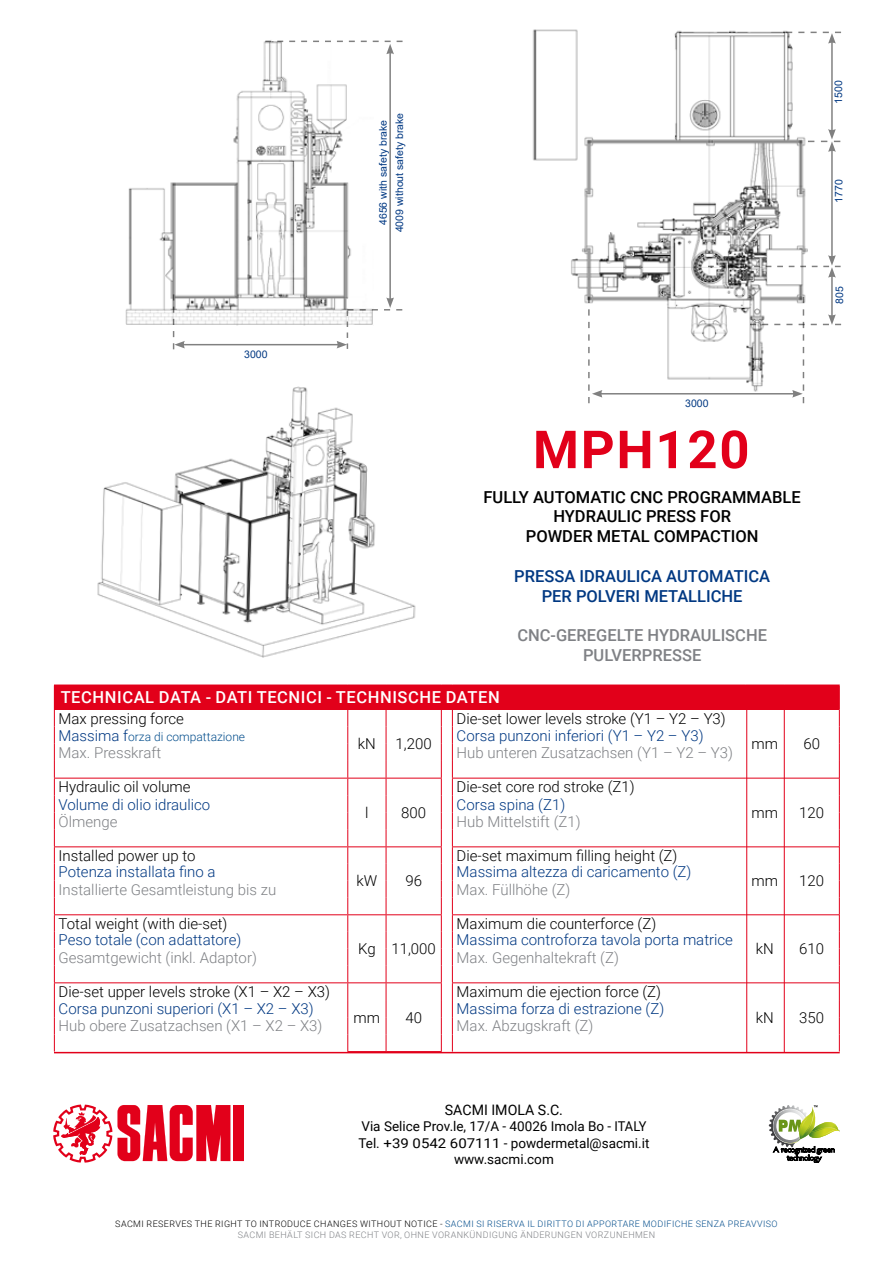
<style>
.page{position:relative;width:893px;height:1263px;background:#fff}
.page>*{position:absolute;margin:0;border:0;box-sizing:border-box;transform-origin:0 0}
.t1{font:700 52.5px "Roboto";letter-spacing:.035em;color:#e2001a}
.t2{font:500 16.5px/19.8px "Roboto";color:#000;text-align:center}
.t3{font:500 16.5px/19.8px "Roboto";color:#003882;text-align:center}
.t4{font:500 16.5px "Roboto";letter-spacing:.035em;color:#fff}
.t5{font:500 16.5px/19.8px "Roboto";color:#7f8185;text-align:center}
.t6{font:300 15px "Roboto";color:#000}
.t7{font:300 15px "Roboto";color:#003882}
.t8{font:300 15px "Roboto";color:#7f8185}
.t9{font:14.4px "Roboto";color:#000}
.t10{font:13.5px/16.2px "Roboto";color:#000;text-align:center}
.t11{font:300 12px "Roboto";color:#004c8b}
.t12{font:10.5px/16.4px "Arial";color:#003882;text-align:center}
.t13{font:300 9px/10.5px "Roboto";letter-spacing:.045em;color:#7f8185;text-align:center}
.s1{font-size:15px;color:#003882}
.s2{color:#000}
.s3{color:#004c8b}
</style>
<div class="page">
<img style="left:90px;top:386px;width:333px;height:299px">
<div style="left:54px;top:685px;width:785px;height:24px;background:#e2001a"></div>
<svg style="left:54px;top:709px;width:1px;height:342px"></svg>
<hr style="left:54px;top:778px;width:293px;height:1px;background:#e2001a">
<hr style="left:746px;top:778px;width:38px;height:1px;background:#e2001a">
<hr style="left:784px;top:778px;width:55px;height:1px;background:#e2001a">
<hr style="left:746px;top:846px;width:38px;height:1px;background:#e2001a">
<hr style="left:54px;top:846px;width:293px;height:1px;background:#e2001a">
<hr style="left:452px;top:846px;width:294px;height:1px;background:#e2001a">
<hr style="left:784px;top:846px;width:55px;height:1px;background:#e2001a">
<hr style="left:746px;top:914px;width:38px;height:1px;background:#e2001a">
<hr style="left:54px;top:914px;width:293px;height:1px;background:#e2001a">
<hr style="left:452px;top:914px;width:294px;height:1px;background:#e2001a">
<hr style="left:784px;top:914px;width:55px;height:1px;background:#e2001a">
<hr style="left:54px;top:982px;width:293px;height:1px;background:#e2001a">
<hr style="left:452px;top:982px;width:294px;height:1px;background:#e2001a">
<hr style="left:746px;top:982px;width:38px;height:1px;background:#e2001a">
<hr style="left:784px;top:982px;width:55px;height:1px;background:#e2001a">
<hr style="left:347px;top:778px;width:39px;height:1px;background:#e2001a">
<hr style="left:386px;top:778px;width:56px;height:1px;background:#e2001a">
<hr style="left:347px;top:846px;width:39px;height:1px;background:#e2001a">
<hr style="left:386px;top:846px;width:56px;height:1px;background:#e2001a">
<hr style="left:347px;top:914px;width:39px;height:1px;background:#e2001a">
<hr style="left:386px;top:914px;width:56px;height:1px;background:#e2001a">
<hr style="left:347px;top:982px;width:39px;height:1px;background:#e2001a">
<hr style="left:386px;top:982px;width:56px;height:1px;background:#e2001a">
<svg style="left:347px;top:709px;width:1px;height:342px"></svg>
<svg style="left:386px;top:709px;width:1px;height:342px"></svg>
<svg style="left:441px;top:709px;width:1px;height:342px"></svg>
<hr style="left:347px;top:1051px;width:39px;height:1px;background:#e2001a">
<hr style="left:386px;top:1051px;width:56px;height:1px;background:#e2001a">
<svg style="left:452px;top:709px;width:1px;height:342px"></svg>
<hr style="left:452px;top:778px;width:294px;height:1px;background:#e2001a">
<svg style="left:839px;top:685px;width:1px;height:366px"></svg>
<svg style="left:53px;top:1104px;width:191px;height:59px"></svg>
<svg style="left:769px;top:1105px;width:71px;height:58px"></svg>
<hr style="left:54px;top:1052px;width:786px;height:1px;background:#e2001a">
<hr style="left:784px;top:709px;width:1px;height:344px;background:#e2001a">
<hr style="left:746px;top:709px;width:1px;height:344px;background:#e2001a">
<img style="left:126px;top:40px;width:248px;height:286px">
<img style="left:532px;top:29px;width:276px;height:366px">
<hr style="left:389px;top:52px;width:2px;height:248px;background:#000">
<hr style="left:183px;top:344px;width:156px;height:1px;background:#000">
<hr style="left:600px;top:393px;width:194px;height:1px;background:#000">
<hr style="left:831px;top:150px;width:2px;height:107px;background:#000">
<hr style="left:831px;top:41px;width:2px;height:90px;background:#000">
<hr style="left:831px;top:275px;width:2px;height:42px;background:#000">
<svg style="left:173px;top:294px;width:12px;height:55px"></svg>
<svg style="left:265px;top:41px;width:138px;height:13px"></svg>
<svg style="left:786px;top:32px;width:55px;height:12px"></svg>
<svg style="left:808px;top:129px;width:32px;height:23px"></svg>
<svg style="left:588px;top:297px;width:14px;height:106px"></svg>
<svg style="left:750px;top:297px;width:91px;height:106px"></svg>
<svg style="left:337px;top:297px;width:65px;height:52px"></svg>
<svg style="left:708px;top:255px;width:133px;height:23px"></svg>
<p class="t12" style="left:375px;top:232px;width:121px;rotate:-90deg">4656 with safety brake<br>4009 without safety brake</p>
<p class="t12" style="left:830px;top:104px;width:25px;rotate:-90deg">1500</p>
<p class="t12" style="left:831px;top:203px;width:25px;rotate:-90deg">1770</p>
<p class="t12" style="left:831px;top:304px;width:19px;rotate:-90deg">805</p>
<p class="t12" style="left:244px;top:346px;width:25px">3000</p>
<p class="t12" style="left:685px;top:395px;width:25px">3000</p>
<h1 class="t1" style="left:533px;top:413px;width:218px">MPH120</h1>
<p class="t2" style="left:483px;top:486px;width:319px">FULLY AUTOMATIC CNC PROGRAMMABLE<br>HYDRAULIC PRESS FOR<br>POWDER METAL COMPACTION</p>
<p class="t3" style="left:514px;top:565px;width:257px">PRESSA IDRAULICA AUTOMATICA<br>PER POLVERI METALLICHE</p>
<p class="t5" style="left:517px;top:625px;width:251px">CNC-GEREGELTE HYDRAULISCHE<br>PULVERPRESSE</p>
<p class="t4" style="left:61px;top:686px;width:441px">TECHNICAL DATA - DATI TECNICI - TECHNISCHE DATEN</p>
<p class="t6" style="left:59px;top:708px;width:127px">Max pressing force</p>
<p class="t6" style="left:358px;top:733px;width:19px">kN</p>
<p class="t6" style="left:396px;top:733px;width:38px">1,200</p>
<p class="t6" style="left:457px;top:708px;width:271px">Die-set lower levels stroke (Y1 – Y2 – Y3)</p>
<p class="t11" style="left:59px;top:728px;width:188px"><span class="s1">Massima f</span>orza di compattazione</p>
<p class="t7" style="left:457px;top:725px;width:248px">Corsa punzoni inferiori (Y1 – Y2 – Y3)</p>
<p class="t8" style="left:59px;top:742px;width:104px">Max. Presskraft</p>
<p class="t8" style="left:457px;top:742px;width:278px">Hub unteren Zusatzachsen (Y1 – Y2 – Y3)</p>
<p class="t6" style="left:59px;top:776px;width:134px">Hydraulic oil volume</p>
<p class="t6" style="left:365px;top:802px;width:5px">l</p>
<p class="t6" style="left:401px;top:802px;width:26px">800</p>
<p class="t6" style="left:457px;top:776px;width:180px">Die-set core rod stroke (Z1)</p>
<p class="t7" style="left:59px;top:794px;width:153px">Volume di olio idraulico</p>
<p class="t7" style="left:457px;top:794px;width:110px">Corsa spina (Z1)</p>
<p class="t8" style="left:59px;top:811px;width:60px">Ölmenge</p>
<p class="t8" style="left:457px;top:811px;width:126px">Hub Mittelstift (Z1)</p>
<p class="t6" style="left:59px;top:845px;width:138px">Installed power up to</p>
<p class="t6" style="left:356px;top:870px;width:22px">kW</p>
<p class="t6" style="left:405px;top:870px;width:18px">96</p>
<p class="t6" style="left:457px;top:845px;width:222px">Die-set maximum filling height (Z)</p>
<p class="t7" style="left:59px;top:862px;width:158px">Potenza installata fino a</p>
<p class="t7" style="left:457px;top:862px;width:236px">Massima altezza di caricamento (Z)</p>
<p class="t8" style="left:59px;top:879px;width:219px">Installierte Gesamtleistung bis zu</p>
<p class="t8" style="left:457px;top:879px;width:115px">Max. Füllhöhe (Z)</p>
<p class="t6" style="left:59px;top:913px;width:170px">Total weight (with die-set)</p>
<p class="t6" style="left:358px;top:938px;width:79px">Kg 11,000</p>
<p class="t6" style="left:457px;top:913px;width:201px">Maximum die counterforce (Z)</p>
<p class="t7" style="left:59px;top:930px;width:184px">Peso totale (con adattatore)</p>
<p class="t7" style="left:457px;top:930px;width:278px">Massima controforza tavola porta matrice</p>
<p class="t8" style="left:59px;top:947px;width:200px">Gesamtgewicht (inkl. Adaptor)</p>
<p class="t8" style="left:457px;top:947px;width:164px">Max. Gegenhaltekraft (Z)</p>
<p class="t6" style="left:59px;top:981px;width:273px">Die-set upper levels stroke (X1 – X2 – X3)</p>
<p class="t6" style="left:354px;top:1007px;width:28px">mm</p>
<p class="t6" style="left:405px;top:1007px;width:18px">40</p>
<p class="t6" style="left:457px;top:981px;width:206px">Maximum die ejection force (Z)</p>
<p class="t7" style="left:59px;top:998px;width:257px">Corsa punzoni superiori (X1 – X2 – X3)</p>
<p class="t7" style="left:457px;top:998px;width:209px">Massima forza di estrazione (Z)</p>
<p class="t8" style="left:59px;top:1015px;width:265px">Hub obere Zusatzachsen (X1 – X2 – X3)</p>
<p class="t8" style="left:457px;top:1015px;width:138px">Max. Abzugskraft (Z)</p>
<p class="t6" style="left:752px;top:733px;width:28px">mm</p>
<p class="t6" style="left:803px;top:733px;width:18px">60</p>
<p class="t6" style="left:752px;top:802px;width:28px">mm</p>
<p class="t6" style="left:799px;top:802px;width:26px">120</p>
<p class="t6" style="left:752px;top:870px;width:28px">mm</p>
<p class="t6" style="left:799px;top:870px;width:26px">120</p>
<p class="t6" style="left:756px;top:938px;width:19px">kN</p>
<p class="t6" style="left:799px;top:938px;width:26px">610</p>
<p class="t6" style="left:756px;top:1007px;width:19px">kN</p>
<p class="t6" style="left:799px;top:1007px;width:26px">350</p>
<p class="t9" style="left:445px;top:1100px;width:120px">SACMI IMOLA S.C.</p>
<p class="t10" style="left:358px;top:1118px;width:293px">Via Selice Prov.le, 17/A - 40026 Imola Bo - ITALY<br>Tel. +39 0542 607111 - powdermetal@sacmi.it www.sacmi.com</p>
<p class="t13" style="left:115px;top:1218px;width:664px"><span class="s2">SACMI RESERVES THE RIGHT TO INTRODUCE CHANGES WITHOUT NOTICE -</span> <span class="s3">SACMI SI RISERVA IL DIRITTO DI APPORTARE MODIFICHE SENZA PREAVVISO<br></span>SACMI BEHÄLT SICH DAS RECHT VOR, OHNE VORANKÜNDIGUNG ÄNDERUNGEN VORZUNEHMEN</p>
</div>
